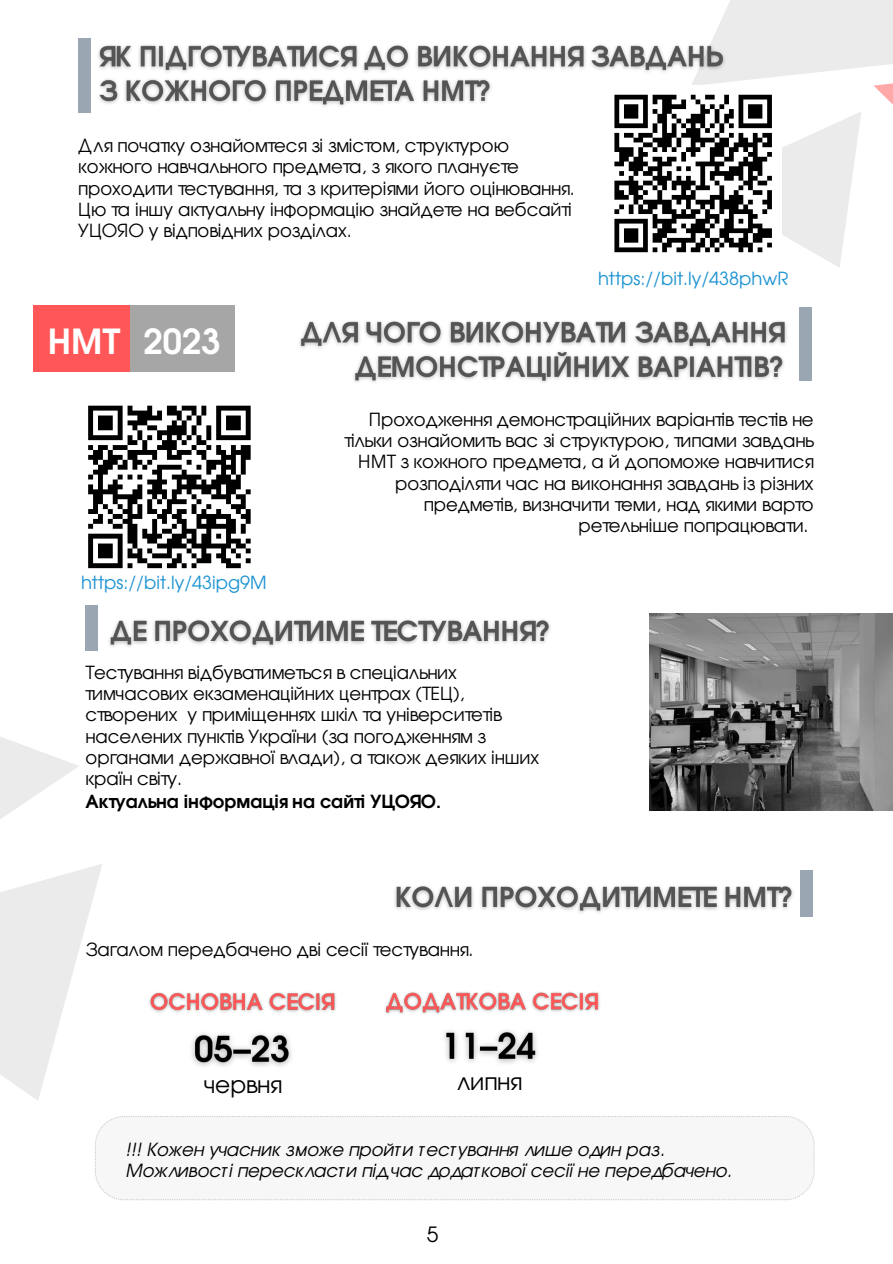
<style>
.page{position:relative;width:893px;height:1264px;background:#fff}
.page>*{position:absolute;margin:0;border:0;box-sizing:border-box;transform-origin:0 0}
.t1{font:700 34.5px "Te X Gyre Adventor";color:#fff}
.t2{font:23.25px "Te X Gyre Adventor";color:#000}
.t3{font:21px "Te X Gyre Adventor";color:#000}
.t4{font:18px/21.3px "Te X Gyre Adventor";color:#000}
.t5{font:italic 18px/21.3px "Te X Gyre Adventor";color:#000}
.t6{font:18px "Te X Gyre Adventor";color:#1d93d2}
.t7{font:700 18px "Te X Gyre Adventor";color:#000}
</style>
<div class="page">
<div style="left:78px;top:39px;width:13px;height:73px;background:#9aa7b2"></div>
<div style="left:799px;top:307px;width:12px;height:74px;background:#9aa7b2"></div>
<svg style="left:0;top:864px;width:102px;height:236px;fill:#ebebeb"></svg>
<svg style="left:0;top:737px;width:79px;height:150px"></svg>
<svg style="left:88px;top:405px;width:163px;height:164px"></svg>
<div style="left:85px;top:605px;width:12px;height:45px;background:#9aa7b2"></div>
<img style="left:649px;top:613px;width:243px;height:198px">
<img style="left:395px;top:885px;width:398px;height:28px">
<div style="left:800px;top:870px;width:12px;height:46px;background:#9aa7b2"></div>
<svg style="left:95px;top:1116px;width:719px;height:84px"></svg>
<svg style="left:614px;top:0;width:278px;height:308px"></svg>
<img style="left:98px;top:27px;width:637px;height:90px">
<img style="left:299px;top:303px;width:492px;height:80px">
<div style="left:34px;top:305px;width:97px;height:67px;background:#ff5757"></div>
<div style="left:130px;top:305px;width:104px;height:67px;background:#a6a6a6"></div>
<img style="left:109px;top:619px;width:441px;height:28px">
<img style="left:192px;top:1033px;width:100px;height:34px">
<img style="left:444px;top:1030px;width:94px;height:34px">
<img style="left:149px;top:992px;width:187px;height:21px">
<img style="left:384px;top:992px;width:216px;height:22px">
<p class="t4" style="left:78px;top:133px;width:498px">Для початку ознайомтеся зі змістом, структурою кожного навчального предмета, з якого плануєте проходити тестування, та з критеріями його оцінювання.<br>Цю та іншу актуальну інформацію знайдете на вебсайті УЦОЯО у відповідних розділах.</p>
<h1 class="t1" style="left:48px;top:311px;width:174px">НМТ 2023</h1>
<p class="t6" style="left:598px;top:264px;width:192px">https://bit.ly/438phwR</p>
<p class="t6" style="left:81px;top:568px;width:187px">https://bit.ly/43ipg9M</p>
<p class="t4" style="left:344px;top:407px;width:470px;text-align:right">Проходження демонстраційних варіантів тестів не тільки ознайомить вас зі структурою, типами завдань НМТ з кожного предмета, а й допоможе навчитися розподіляти час на виконання завдань із різних предметів, визначити теми, над якими варто ретельніше попрацювати.</p>
<p class="t4" style="left:86px;top:660px;width:455px">Тестування відбуватиметься в спеціальних тимчасових екзаменаційних центрах (ТЕЦ), створених у приміщеннях шкіл та університетів населених пунктів України (за погодженням з органами державної влади), а також деяких інших країн світу.</p>
<p class="t7" style="left:86px;top:785px;width:357px">Актуальна інформація на сайті УЦОЯО.</p>
<p class="t4" style="left:86px;top:938px;width:389px">Загалом передбачено дві сесії тестування.</p>
<p class="t2" style="left:204px;top:1065px;width:79px">червня</p>
<p class="t2" style="left:457px;top:1062px;width:65px">липня</p>
<p class="t5" style="left:126px;top:1137px;width:608px">!!! Кожен учасник зможе пройти тестування лише один раз.<br>Можливості перескласти під час додаткової сесії не передбачено.</p>
<p class="t3" style="left:427px;top:1217px;width:13px">5</p>
</div>
